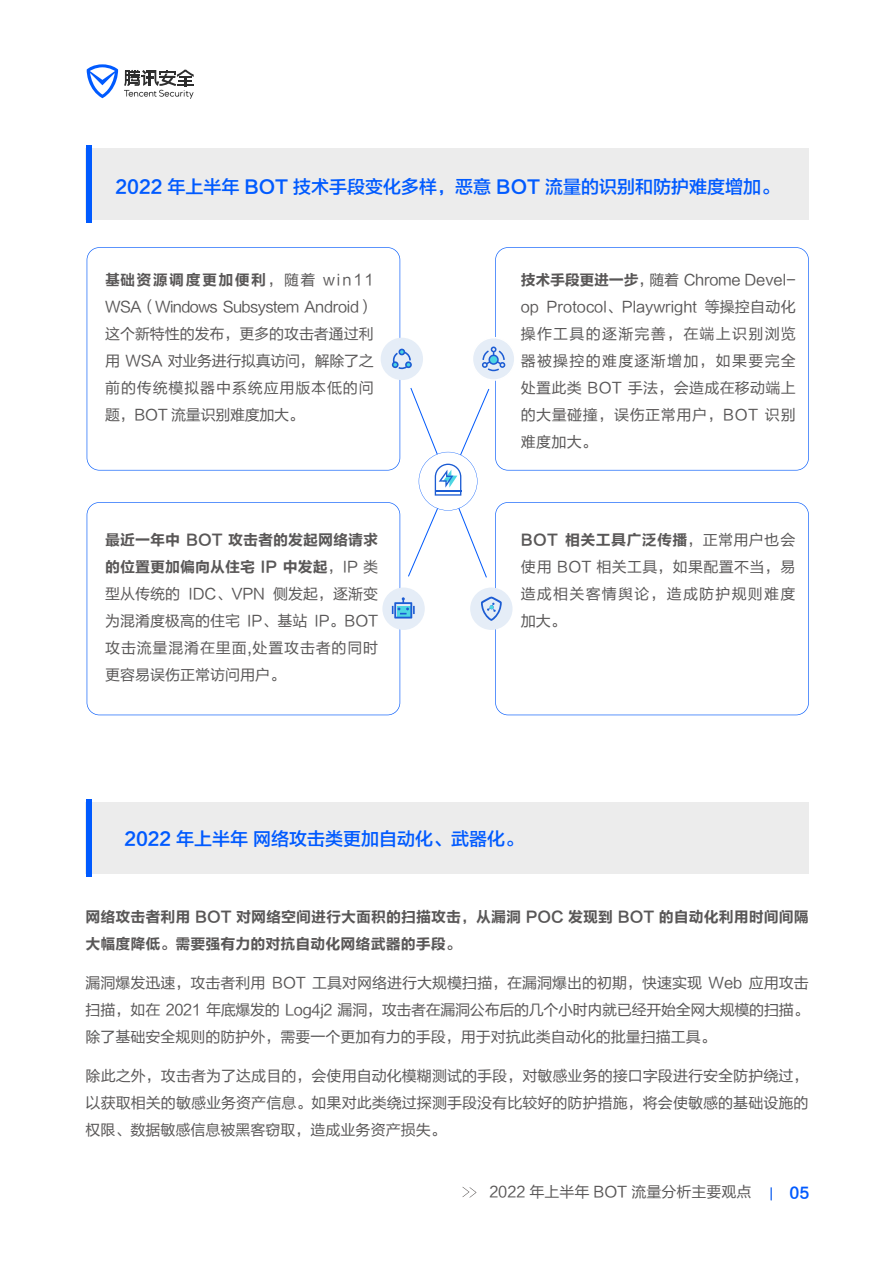
<style>
.page{position:relative;width:893px;height:1263px;background:#fff}
.page>*{position:absolute;margin:0;border:0;box-sizing:border-box;transform-origin:0 0}
.t1{font:18px "FZLTZHK GBK1 0";color:#005aff}
.t2{font:15px/27px "FZLTHK GBK1 0";color:#595757;text-align:justify}
.t3{font:15px/27px "FZLTCHK GBK1 0";color:#595757}
.t4{font:15px "FZLTCHK GBK1 0";letter-spacing:.095em;color:#595757}
.t5{font:15px "FZLTCHK GBK1 0";letter-spacing:.02em;color:#595757}
.t6{font:15px "FZLTCHK GBK1 0";color:#005aff}
.s1{font-family:"FZLTHK GBK1 0"}
.s2{font-family:"FZLTCHK GBK1 0"}
</style>
<div class="page">
<div style="left:86px;top:801px;width:723px;height:72px;background:#ececec"></div>
<div style="left:86px;top:798px;width:5px;height:78px;background:#005aff"></div>
<svg style="left:771px;top:1187px;width:1px;height:13px"></svg>
<div style="left:86px;top:149px;width:723px;height:71px;background:#ececec"></div>
<div style="left:86px;top:146px;width:6px;height:77px;background:#005aff"></div>
<svg style="left:87px;top:247px;width:313px;height:223px"></svg>
<svg style="left:495px;top:247px;width:314px;height:223px"></svg>
<svg style="left:87px;top:502px;width:313px;height:213px"></svg>
<svg style="left:495px;top:502px;width:314px;height:213px"></svg>
<div style="left:381px;top:338px;width:42px;height:42px;background:#e5edf7;border-radius:50%"></div>
<svg style="left:392px;top:349px;width:20px;height:20px"></svg>
<div style="left:472px;top:338px;width:43px;height:42px;background:#e5edf7;border-radius:50%"></div>
<div style="left:472px;top:337px;width:44px;height:44px;border:2px solid #fff;border-radius:50%"></div>
<svg style="left:482px;top:347px;width:23px;height:24px"></svg>
<div style="left:470px;top:587px;width:42px;height:43px;background:#e5edf7;border-radius:50%"></div>
<div style="left:382px;top:587px;width:43px;height:43px;background:#e5edf7;border-radius:50%"></div>
<svg style="left:408px;top:388px;width:82px;height:190px"></svg>
<svg style="left:481px;top:597px;width:21px;height:24px"></svg>
<svg style="left:392px;top:597px;width:23px;height:21px"></svg>
<svg style="left:462px;top:1187px;width:14px;height:10px"></svg>
<svg style="left:87px;top:64px;width:31px;height:34px"></svg>
<svg style="left:124px;top:70px;width:70px;height:29px"></svg>
<p class="t1" style="left:116px;top:177px;width:665px">2022 年上半年 BOT 技术手段变化多样，恶意 BOT 流量的识别和防护难度增加。</p>
<p class="t4" style="left:105px;top:271px;width:270px">基础资源调度更加便利<span class="s1">，随着 win11</span></p>
<p class="t2" style="left:105px;top:293px;width:270px">WSA（Windows Subsystem Android）这个新特性的发布，更多的攻击者通过利用 WSA 对业务进行拟真访问，解除了之前的传统模拟器中系统应用版本低的问题，BOT 流量识别难度加大。</p>
<p class="t3" style="left:105px;top:527px;width:275px">最近一年中 BOT 攻击者的发起网络请求的位置更加偏向从住宅 IP 中发起<span class="s1">，IP 类</span></p>
<p class="t2" style="left:105px;top:581px;width:275px">型从传统的 IDC、VPN 侧发起，逐渐变为混淆度极高的住宅 IP、基站 IP。BOT攻击流量混淆在里面,处置攻击者的同时更容易误伤正常访问用户。</p>
<p class="t2" style="left:521px;top:266px;width:277px"><span class="s2">技术手段更进一步</span>，随着 Chrome Devel&shy;op Protocol、Playwright 等操控自动化操作工具的逐渐完善，在端上识别浏览器被操控的难度逐渐增加，如果要完全处置此类 BOT 手法，会造成在移动端上的大量碰撞，误伤正常用户，BOT 识别难度加大。</p>
<p class="t5" style="left:521px;top:532px;width:276px">BOT 相关工具广泛传播<span class="s1">，正常用户也会</span></p>
<p class="t2" style="left:521px;top:554px;width:276px">使用 BOT 相关工具，如果配置不当，易造成相关客情舆论，造成防护规则难度加大。</p>
<p class="t1" style="left:124px;top:829px;width:400px">2022 年上半年 网络攻击类更加自动化、武器化。</p>
<p class="t3" style="left:86px;top:903px;width:725px">网络攻击者利用 BOT 对网络空间进行大面积的扫描攻击，从漏洞 POC 发现到 BOT 的自动化利用时间间隔大幅度降低。需要强有力的对抗自动化网络武器的手段。</p>
<p class="t2" style="left:86px;top:969px;width:725px">漏洞爆发迅速，攻击者利用 BOT 工具对网络进行大规模扫描，在漏洞爆出的初期，快速实现 Web 应用攻击扫描，如在 2021 年底爆发的 Log4j2 漏洞，攻击者在漏洞公布后的几个小时内就已经开始全网大规模的扫描。除了基础安全规则的防护外，需要一个更加有力的手段，用于对抗此类自动化的批量扫描工具。</p>
<p class="t2" style="left:86px;top:1062px;width:724px">除此之外，攻击者为了达成目的，会使用自动化模糊测试的手段，对敏感业务的接口字段进行安全防护绕过，以获取相关的敏感业务资产信息。如果对此类绕过探测手段没有比较好的防护措施，将会使敏感的基础设施的权限、数据敏感信息被黑客窃取，造成业务资产损失。</p>
<p class="t2" style="left:489px;top:1179px;width:264px">2022 年上半年 BOT 流量分析主要观点</p>
<p class="t6" style="left:789px;top:1185px;width:21px">05</p>
</div>
